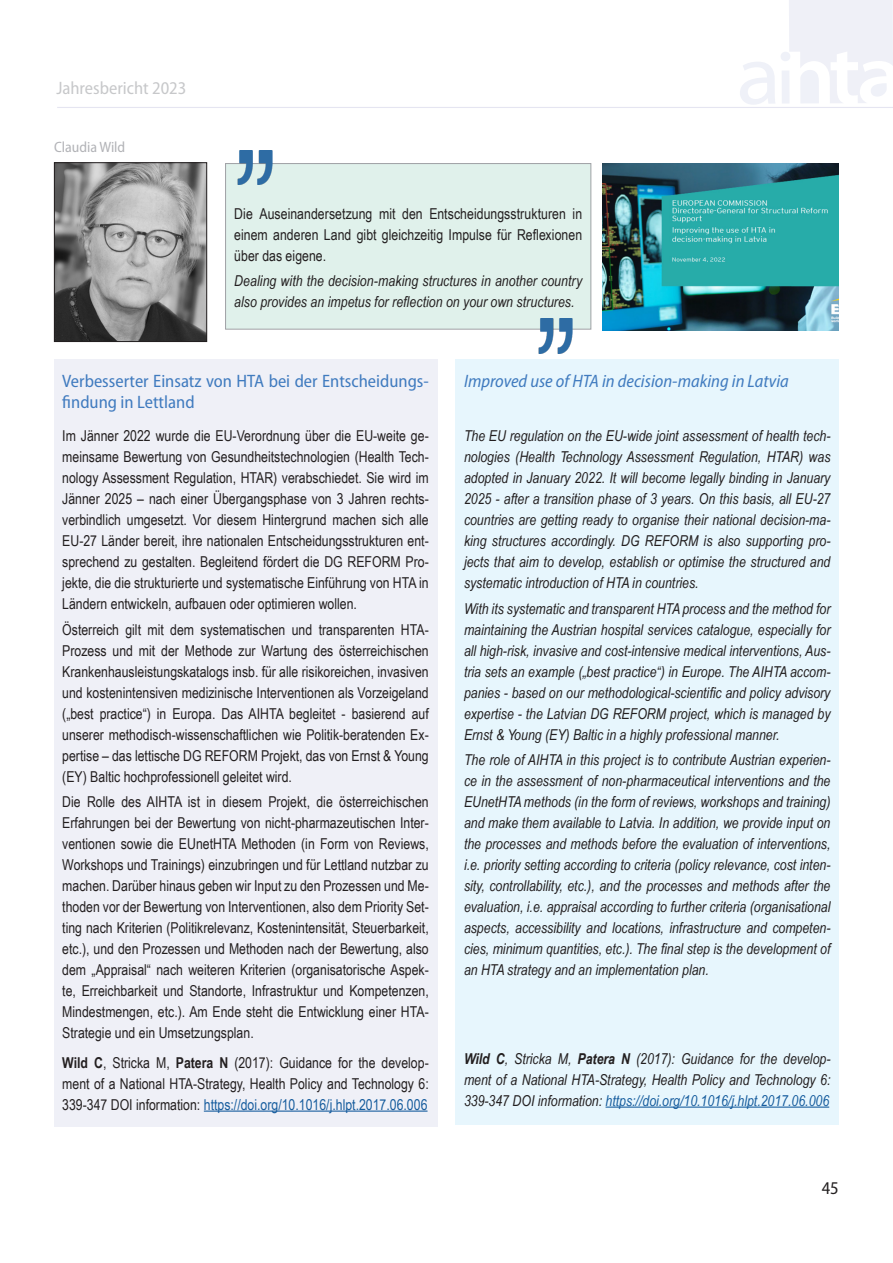
<style>
.page{position:relative;width:893px;height:1263px;background:#fff}
.page>*{position:absolute;margin:0;border:0;box-sizing:border-box;transform-origin:0 0}
.t1{font:semi-condensed 18px/21px "Myriad Pro";color:#407bbf}
.t2{font:italic semi-condensed 18px "Myriad Pro";color:#407bbf}
.t3{font:semi-condensed 18px "Myriad Pro";color:#c7c8ca}
.t4{font:semi-condensed 18px "Myriad Pro";color:#231f20}
.t5{font:15px/21px "Arial Narrow";color:#231f20;text-align:justify}
.t6{font:italic 15px/21px "Arial Narrow";color:#231f20;text-align:justify}
.t7{font:semi-condensed 15px "Myriad Pro";color:#b2b3b7}
.s1{font-weight:700}
.s2{color:#175d9e}
</style>
<div class="page">
<div style="left:54px;top:359px;width:383px;height:768px;background:#eff0f7"></div>
<hr style="left:204px;top:1110px;width:223px;height:2px;background:#175d9e">
<div style="left:455px;top:359px;width:384px;height:766px;background:#e7f6fd"></div>
<hr style="left:606px;top:1106px;width:223px;height:2px;background:#175d9e">
<div style="left:226px;top:164px;width:365px;height:165px;background:#e0f1eb"></div>
<div style="left:225px;top:163px;width:366px;height:166px;border:1px solid #a0a1a5"></div>
<img style="left:539px;top:318px;width:34px;height:35px">
<img style="left:238px;top:150px;width:34px;height:35px">
<hr style="left:57px;top:107px;width:836px;height:1px;background:#e5e5f1">
<svg style="left:740px;top:0;width:153px;height:105px"></svg>
<img style="left:56px;top:164px;width:149px;height:176px">
<div style="left:54px;top:162px;width:153px;height:180px;border:1px solid #231f20"></div>
<img style="left:602px;top:164px;width:237px;height:166px">
<p class="t3" style="left:56px;top:78px;width:132px">Jahresbericht 2023</p>
<p class="t7" style="left:54px;top:138px;width:73px">Claudia Wild</p>
<p class="t5" style="left:234px;top:202px;width:349px">Die Auseinandersetzung mit den Entscheidungsstrukturen in einem anderen Land gibt gleichzeitig Impulse für Reflexionen über das eigene.</p>
<p class="t6" style="left:234px;top:270px;width:349px">Dealing with the decision-making structures in another country also provides an impetus for reflection on your own structures.</p>
<p class="t1" style="left:62px;top:370px;width:368px">Verbesserter Einsatz von HTA bei der Entscheidungs&shy;findung in Lettland</p>
<p class="t5" style="left:62px;top:425px;width:368px">Im Jänner 2022 wurde die EU-Verordnung über die EU-weite ge&shy;meinsame Bewertung von Gesundheitstechnologien (Health Tech&shy;nology Assessment Regulation, HTAR) verabschiedet. Sie wird im Jänner 2025 – nach einer Übergangsphase von 3 Jahren rechts&shy;verbindlich umgesetzt. Vor diesem Hintergrund machen sich alle EU-27 Länder bereit, ihre nationalen Entscheidungsstrukturen ent&shy;sprechend zu gestalten. Begleitend fördert die DG REFORM Pro&shy;jekte, die die strukturierte und systematische Einführung von HTA in Ländern entwickeln, aufbauen oder optimieren wollen.</p>
<p class="t5" style="left:62px;top:618px;width:368px">Österreich gilt mit dem systematischen und transparenten HTA-Prozess und mit der Methode zur Wartung des österreichischen Krankenhausleistungskatalogs insb. für alle risikoreichen, invasiven und kostenintensiven medizinische Interventionen als Vorzeigeland („best practice“) in Europa. Das AIHTA begleitet - basierend auf unserer methodisch-wissenschaftlichen wie Politik-beratenden Ex&shy;pertise – das lettische DG REFORM Projekt, das von Ernst &amp; Young (EY) Baltic hochprofessionell geleitet wird.</p>
<p class="t5" style="left:62px;top:791px;width:368px">Die Rolle des AIHTA ist in diesem Projekt, die österreichischen Erfahrungen bei der Bewertung von nicht-pharmazeutischen Inter&shy;ventionen sowie die EUnetHTA Methoden (in Form von Reviews, Workshops und Trainings) einzubringen und für Lettland nutzbar zu machen. Darüber hinaus geben wir Input zu den Prozessen und Me&shy;thoden vor der Bewertung von Interventionen, also dem Priority Set&shy;ting nach Kriterien (Politikrelevanz, Kostenintensität, Steuerbarkeit, etc.), und den Prozessen und Methoden nach der Bewertung, also dem „Appraisal“ nach weiteren Kriterien (organisatorische Aspek&shy;te, Erreichbarkeit und Standorte, Infrastruktur und Kompetenzen, Mindestmengen, etc.). Am Ende steht die Entwicklung einer HTA-Strategie und ein Umsetzungsplan.</p>
<p class="t5" style="left:62px;top:1051px;width:368px"><span class="s1">Wild C</span>, Stricka M, <span class="s1">Patera N</span> (2017): Guidance for the develop&shy;ment of a National HTA-Strategy, Health Policy and Technology 6:<br>339-347 DOI information: <span class="s2">https://doi.org/10.1016/j.hlpt.2017.06.006</span></p>
<p class="t2" style="left:464px;top:370px;width:326px">Improved use of HTA in decision-making in Latvia</p>
<p class="t6" style="left:464px;top:425px;width:368px">The EU regulation on the EU-wide joint assessment of health tech&shy;nologies (Health Technology Assessment Regulation, HTAR) was adopted in January 2022. It will become legally binding in January 2025 - after a transition phase of 3 years. On this basis, all EU-27 countries are getting ready to organise their national decision-ma&shy;king structures accordingly. DG REFORM is also supporting pro&shy;jects that aim to develop, establish or optimise the structured and systematic introduction of HTA in countries.</p>
<p class="t6" style="left:464px;top:598px;width:368px">With its systematic and transparent HTA process and the method for maintaining the Austrian hospital services catalogue, especially for all high-risk, invasive and cost-intensive medical interventions, Aus&shy;tria sets an example („best practice“) in Europe. The AIHTA accom&shy;panies - based on our methodological-scientific and policy advisory expertise - the Latvian DG REFORM project, which is managed by Ernst &amp; Young (EY) Baltic in a highly professional manner.</p>
<p class="t6" style="left:464px;top:749px;width:368px">The role of AIHTA in this project is to contribute Austrian experien&shy;ce in the assessment of non-pharmaceutical interventions and the EUnetHTA methods (in the form of reviews, workshops and training) and make them available to Latvia. In addition, we provide input on the processes and methods before the evaluation of interventions, i.e. priority setting according to criteria (policy relevance, cost inten&shy;sity, controllability, etc.), and the processes and methods after the evaluation, i.e. appraisal according to further criteria (organisational aspects, accessibility and locations, infrastructure and competen&shy;cies, minimum quantities, etc.). The final step is the development of an HTA strategy and an implementation plan.</p>
<p class="t6" style="left:464px;top:1047px;width:368px"><span class="s1">Wild C</span>, Stricka M, <span class="s1">Patera N</span> (2017): Guidance for the develop&shy;ment of a National HTA-Strategy, Health Policy and Technology 6:<br>339-347 DOI information: <span class="s2">https://doi.org/10.1016/j.hlpt.2017.06.006</span></p>
<p class="t4" style="left:822px;top:1178px;width:19px">45</p>
</div>
